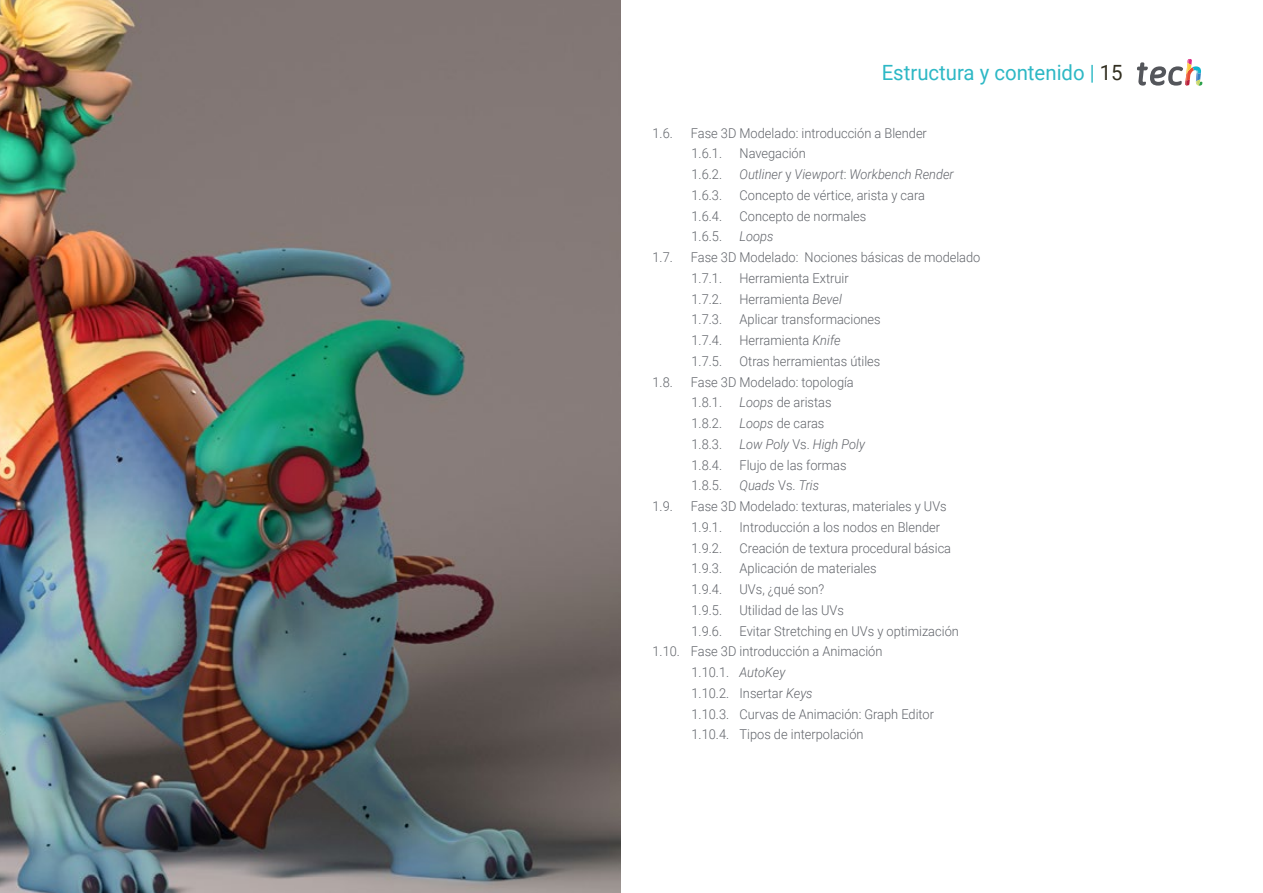
<style>
.page{position:relative;width:1263px;height:893px;background:#fff}
.page>*{position:absolute;margin:0;border:0;box-sizing:border-box;transform-origin:0 0}
.t1{font:21px "Roboto";color:#2db8c5}
.t2{font:300 13.5px/20.7px "Roboto";color:#61646a;scale:.95 1}
.t3{font:italic 300 13.5px "Roboto";color:#61646a;scale:.95 1}
.s1{color:#312e20}
.s2{font-style:normal}
.s3{font-style:italic}
</style>
<div class="page">
<img style="left:0;top:0;width:621px;height:893px">
<svg style="left:1137px;top:59px;width:65px;height:27px"></svg>
<h1 class="t1" style="left:882px;top:57px;width:242px">Estructura y contenido | <span class="s1">15</span></h1>
<p class="t2" style="left:652px;top:122px;width:23px">1.6.</p>
<p class="t2" style="left:691px;top:122px;width:250px">Fase 3D Modelado: introducción a Blender<br>1.6.1.</p>
<p class="t2" style="left:739px;top:143px;width:71px">Navegación</p>
<p class="t2" style="left:691px;top:164px;width:34px">1.6.2.</p>
<p class="t3" style="left:739px;top:165px;width:227px">Outliner <span class="s2">y</span> Viewport<span class="s2">:</span> Workbench Render</p>
<p class="t2" style="left:691px;top:184px;width:34px">1.6.3.</p>
<p class="t2" style="left:739px;top:184px;width:197px">Concepto de vértice, arista y cara</p>
<p class="t2" style="left:691px;top:205px;width:34px">1.6.4.</p>
<p class="t2" style="left:739px;top:205px;width:135px">Concepto de normales</p>
<p class="t2" style="left:691px;top:226px;width:34px">1.6.5.</p>
<p class="t3" style="left:739px;top:227px;width:37px">Loops</p>
<p class="t2" style="left:652px;top:247px;width:23px">1.7.</p>
<p class="t2" style="left:691px;top:247px;width:306px">Fase 3D Modelado: Nociones básicas de modelado<br>1.7.1.</p>
<p class="t2" style="left:739px;top:267px;width:116px">Herramienta Extruir</p>
<p class="t2" style="left:691px;top:288px;width:34px">1.7.2.</p>
<p class="t2" style="left:739px;top:288px;width:109px">Herramienta <span class="s3">Bevel</span></p>
<p class="t2" style="left:691px;top:309px;width:34px">1.7.3.</p>
<p class="t2" style="left:739px;top:309px;width:150px">Aplicar transformaciones</p>
<p class="t2" style="left:691px;top:330px;width:34px">1.7.4.</p>
<p class="t2" style="left:739px;top:330px;width:108px">Herramienta <span class="s3">Knife</span></p>
<p class="t2" style="left:691px;top:350px;width:34px">1.7.5.</p>
<p class="t2" style="left:739px;top:350px;width:150px">Otras herramientas útiles</p>
<p class="t2" style="left:652px;top:371px;width:23px">1.8.</p>
<p class="t2" style="left:691px;top:371px;width:173px">Fase 3D Modelado: topología<br>1.8.1.</p>
<p class="t2" style="left:739px;top:392px;width:98px"><span class="s3">Loops</span> de aristas</p>
<p class="t2" style="left:691px;top:413px;width:34px">1.8.2.</p>
<p class="t2" style="left:739px;top:413px;width:91px"><span class="s3">Loops</span> de caras</p>
<p class="t2" style="left:691px;top:433px;width:34px">1.8.3.</p>
<p class="t3" style="left:739px;top:435px;width:134px">Low Poly <span class="s2">Vs.</span> High Poly</p>
<p class="t2" style="left:691px;top:454px;width:34px">1.8.4.</p>
<p class="t2" style="left:739px;top:454px;width:114px">Flujo de las formas</p>
<p class="t2" style="left:691px;top:475px;width:34px">1.8.5.</p>
<p class="t3" style="left:739px;top:476px;width:85px">Quads <span class="s2">Vs.</span> Tris</p>
<p class="t2" style="left:652px;top:496px;width:23px">1.9.</p>
<p class="t2" style="left:691px;top:496px;width:271px">Fase 3D Modelado: texturas, materiales y UVs<br>1.9.1.</p>
<p class="t2" style="left:739px;top:516px;width:213px">Introducción a los nodos en Blender</p>
<p class="t2" style="left:691px;top:537px;width:34px">1.9.2.</p>
<p class="t2" style="left:739px;top:537px;width:224px">Creación de textura procedural básica</p>
<p class="t2" style="left:691px;top:558px;width:34px">1.9.3.</p>
<p class="t2" style="left:739px;top:558px;width:146px">Aplicación de materiales</p>
<p class="t2" style="left:691px;top:579px;width:34px">1.9.4.</p>
<p class="t2" style="left:739px;top:579px;width:91px">UVs, ¿qué son?</p>
<p class="t2" style="left:691px;top:599px;width:34px">1.9.5.</p>
<p class="t2" style="left:739px;top:599px;width:111px">Utilidad de las UVs</p>
<p class="t2" style="left:691px;top:620px;width:34px">1.9.6.</p>
<p class="t2" style="left:739px;top:620px;width:232px">Evitar Stretching en UVs y optimización</p>
<p class="t2" style="left:652px;top:641px;width:243px">1.10. Fase 3D introducción a Animación</p>
<p class="t2" style="left:691px;top:662px;width:100px">1.10.1. <span class="s3">AutoKey</span></p>
<p class="t2" style="left:691px;top:682px;width:129px">1.10.2. Insertar <span class="s3">Keys</span></p>
<p class="t2" style="left:691px;top:703px;width:257px">1.10.3. Curvas de Animación: Graph Editor</p>
<p class="t2" style="left:691px;top:724px;width:183px">1.10.4. Tipos de interpolación</p>
</div>
